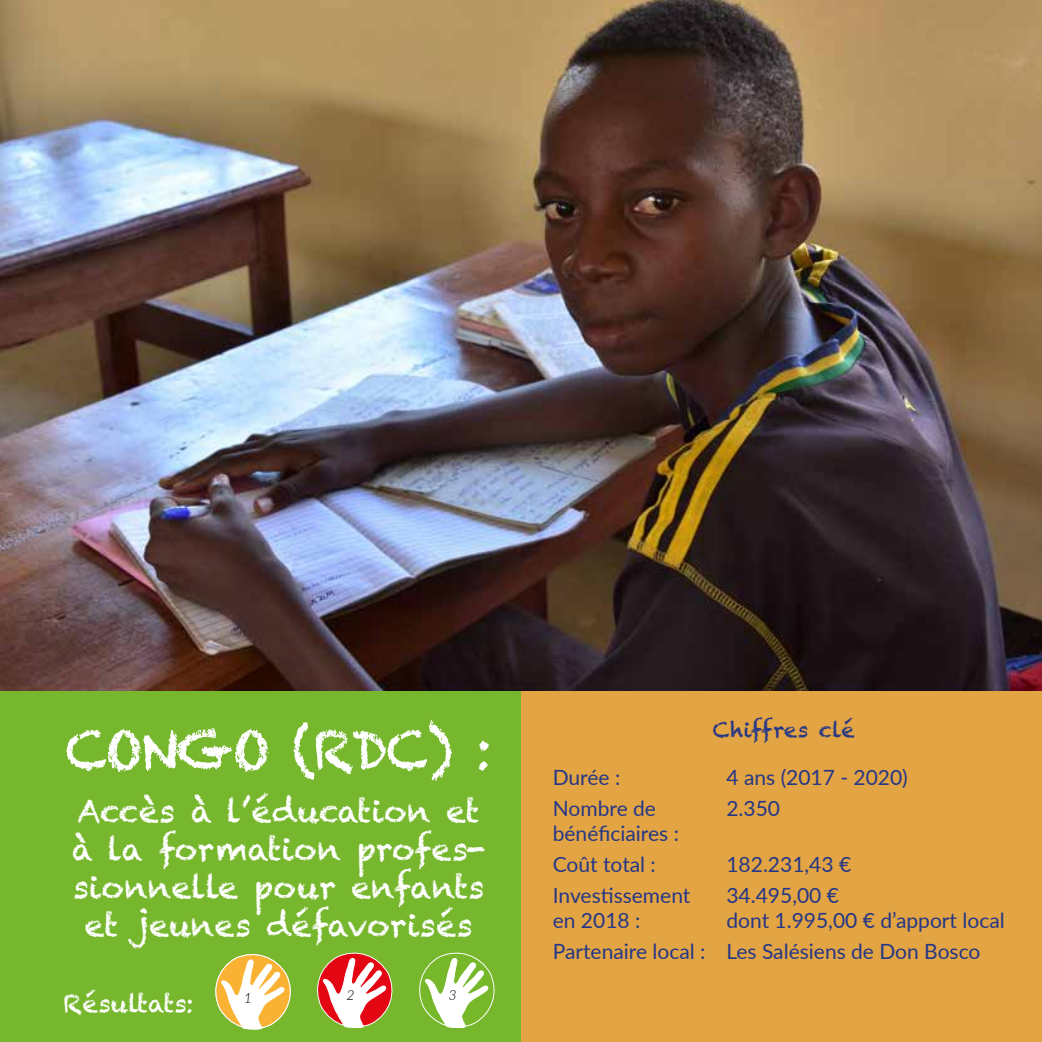
<style>
.page{position:relative;width:1042px;height:1042px;background:#fff}
.page>*{position:absolute;margin:0;border:0;box-sizing:border-box;transform-origin:0 0}
.t1{font:52.5px "Chalkduster";letter-spacing:-.04em;color:#fff}
.t2{font:31.5px/37.8px "Chalkduster";color:#fff;text-align:center}
.t3{font:24.5px "Chalkduster";color:#fff}
.t4{font:21px/25.2px "Lato";color:#253786}
.t5{font:21px "Chalkduster";color:#253786}
.t6{font:italic 300 14px "Lato";color:#000}
</style>
<div class="page">
<img style="left:0;top:0;width:1042px;height:691px">
<div style="left:0;top:691px;width:521px;height:351px;background:#76b72d"></div>
<div style="left:521px;top:691px;width:521px;height:351px;background:#e3a443"></div>
<svg style="left:317px;top:952px;width:76px;height:76px"></svg>
<svg style="left:419px;top:952px;width:76px;height:76px"></svg>
<svg style="left:215px;top:954px;width:76px;height:76px"></svg>
<h1 class="t1" style="left:65px;top:719px;width:428px">CONGO (RDC) :</h1>
<h2 class="t2" style="left:72px;top:793px;width:415px">Accès à l’éducation et à la formation profes&shy;sionnelle pour enfants et jeunes défavorisés</h2>
<p class="t3" style="left:63px;top:989px;width:132px">Résultats:</p>
<p class="t6" style="left:244px;top:988px;width:10px">1</p>
<p class="t6" style="left:346px;top:985px;width:10px">2</p>
<p class="t6" style="left:448px;top:985px;width:10px">3</p>
<p class="t5" style="left:713px;top:717px;width:144px">Chiffres clé</p>
<p class="t4" style="left:553px;top:763px;width:69px">Durée :</p>
<p class="t4" style="left:726px;top:763px;width:183px">4 ans (2017 - 2020)</p>
<p class="t4" style="left:553px;top:794px;width:128px">Nombre de bénéficiaires :</p>
<p class="t4" style="left:726px;top:794px;width:55px">2.350</p>
<p class="t4" style="left:553px;top:850px;width:105px">Coût total :</p>
<p class="t4" style="left:726px;top:850px;width:126px">182.231,43 €</p>
<p class="t4" style="left:553px;top:881px;width:139px">Investissement en 2018 :</p>
<p class="t4" style="left:726px;top:881px;width:280px">34.495,00 €<br>dont 1.995,00 € d’apport local</p>
<p class="t4" style="left:553px;top:937px;width:429px">Partenaire local : Les Salésiens de Don Bosco</p>
</div>
